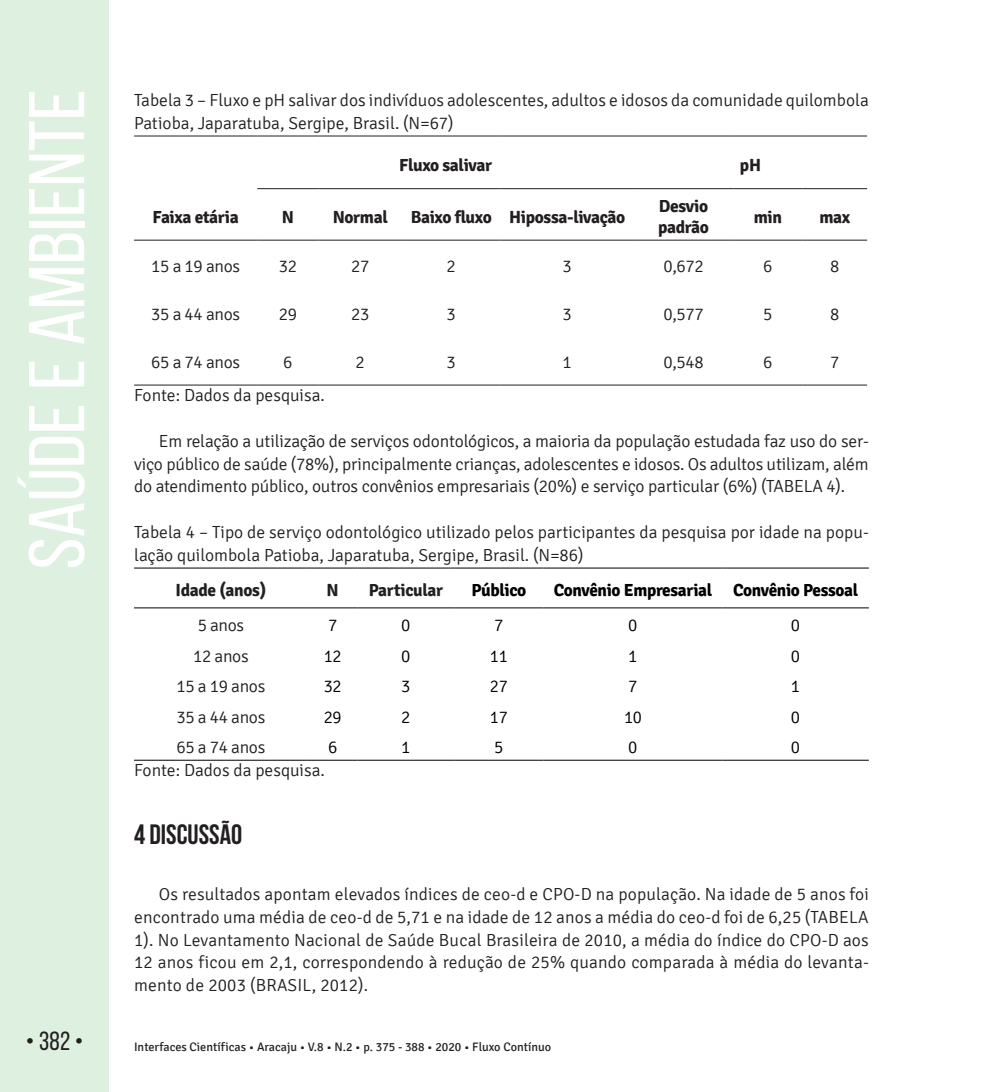
<style>
.page{position:relative;width:993px;height:1092px;background:#fff}
.page>*{position:absolute;margin:0;border:0;box-sizing:border-box;transform-origin:0 0}
.t1{font:78.75px "Bebas Neue";color:#fff;scale:1.09 1}
.Título_1{font:700 28px "Bebas Neue";color:#231f20}
.t2{font:26.25px "Bebas Neue";color:#231f20}
.TEXTO{font:300 17.5px/22.8px "Signika";color:#231f20}
.Texto_Tabela{font:300 17.5px "Signika";letter-spacing:-.02em;color:#231f20}
.Texto_Tabela-2{font:700 17.5px/21px "Signika";letter-spacing:-.02em;color:#231f20}
.Texto_Tabela-3{font:700 17.5px "Signika";letter-spacing:-.02em;color:#000}
.Texto_Tabela-4{font:300 17.5px "Signika";letter-spacing:-.02em;color:#000}
.t3{font:12.25px "Signika";color:#231f20}
</style>
<div class="page">
<div style="left:0;top:0;width:109px;height:1091px;background:#def1e0"></div>
<hr style="left:134px;top:135px;width:123px;height:1px;background:#231f20">
<hr style="left:257px;top:135px;width:61px;height:1px;background:#231f20">
<hr style="left:318px;top:135px;width:84px;height:1px;background:#231f20">
<hr style="left:402px;top:135px;width:98px;height:1px;background:#231f20">
<hr style="left:500px;top:135px;width:133px;height:1px;background:#231f20">
<hr style="left:633px;top:135px;width:100px;height:1px;background:#231f20">
<hr style="left:733px;top:135px;width:69px;height:1px;background:#231f20">
<hr style="left:802px;top:135px;width:64px;height:1px;background:#231f20">
<hr style="left:134px;top:240px;width:123px;height:1px;background:#231f20">
<hr style="left:257px;top:240px;width:61px;height:1px;background:#231f20">
<hr style="left:318px;top:240px;width:84px;height:1px;background:#231f20">
<hr style="left:402px;top:240px;width:98px;height:1px;background:#231f20">
<hr style="left:500px;top:240px;width:133px;height:1px;background:#231f20">
<hr style="left:633px;top:240px;width:100px;height:1px;background:#231f20">
<hr style="left:733px;top:240px;width:69px;height:1px;background:#231f20">
<hr style="left:802px;top:240px;width:64px;height:1px;background:#231f20">
<hr style="left:257px;top:188px;width:61px;height:1px;background:#231f20">
<hr style="left:318px;top:188px;width:84px;height:1px;background:#231f20">
<hr style="left:402px;top:188px;width:98px;height:1px;background:#231f20">
<hr style="left:500px;top:188px;width:133px;height:1px;background:#231f20">
<hr style="left:633px;top:188px;width:100px;height:1px;background:#231f20">
<hr style="left:733px;top:188px;width:69px;height:1px;background:#231f20">
<hr style="left:802px;top:188px;width:64px;height:1px;background:#231f20">
<hr style="left:134px;top:384px;width:123px;height:1px;background:#231f20">
<hr style="left:257px;top:384px;width:61px;height:1px;background:#231f20">
<hr style="left:318px;top:384px;width:84px;height:1px;background:#231f20">
<hr style="left:402px;top:384px;width:98px;height:1px;background:#231f20">
<hr style="left:500px;top:384px;width:133px;height:1px;background:#231f20">
<hr style="left:633px;top:384px;width:100px;height:1px;background:#231f20">
<hr style="left:733px;top:384px;width:69px;height:1px;background:#231f20">
<hr style="left:802px;top:384px;width:64px;height:1px;background:#231f20">
<hr style="left:134px;top:567px;width:174px;height:1px;background:#000">
<hr style="left:308px;top:567px;width:49px;height:1px;background:#000">
<hr style="left:357px;top:567px;width:97px;height:1px;background:#000">
<hr style="left:454px;top:567px;width:89px;height:1px;background:#000">
<hr style="left:543px;top:567px;width:179px;height:1px;background:#000">
<hr style="left:722px;top:567px;width:146px;height:1px;background:#000">
<hr style="left:134px;top:607px;width:174px;height:1px;background:#000">
<hr style="left:308px;top:607px;width:49px;height:1px;background:#000">
<hr style="left:357px;top:607px;width:97px;height:1px;background:#000">
<hr style="left:454px;top:607px;width:89px;height:1px;background:#000">
<hr style="left:543px;top:607px;width:179px;height:1px;background:#000">
<hr style="left:722px;top:607px;width:146px;height:1px;background:#000">
<hr style="left:134px;top:759px;width:174px;height:1px;background:#000">
<hr style="left:308px;top:759px;width:49px;height:1px;background:#000">
<hr style="left:357px;top:759px;width:97px;height:1px;background:#000">
<hr style="left:454px;top:759px;width:89px;height:1px;background:#000">
<hr style="left:543px;top:759px;width:179px;height:1px;background:#000">
<hr style="left:722px;top:759px;width:146px;height:1px;background:#000">
<h1 class="t1" style="left:14px;top:569px;width:442px;rotate:-90deg">Saúde e Ambiente</h1>
<p class="TEXTO" style="left:134px;top:89px;width:736px">Tabela 3 – Fluxo e pH salivar dos indivíduos adolescentes, adultos e idosos da comunidade quilombola<br>Patioba, Japaratuba, Sergipe, Brasil. (N=67)</p>
<p class="Texto_Tabela-2" style="left:399px;top:154px;width:94px">Fluxo salivar</p>
<p class="Texto_Tabela-2" style="left:739px;top:154px;width:23px">pH</p>
<p class="Texto_Tabela-2" style="left:153px;top:206px;width:87px">Faixa etária</p>
<p class="Texto_Tabela-2" style="left:282px;top:206px;width:14px">N</p>
<p class="Texto_Tabela-2" style="left:332px;top:206px;width:57px">Normal</p>
<p class="Texto_Tabela-2" style="left:410px;top:206px;width:83px">Baixo fluxo</p>
<p class="Texto_Tabela-2" style="left:509px;top:206px;width:117px">Hipossa-livação</p>
<p class="Texto_Tabela-2" style="left:658px;top:196px;width:52px">Desvio padrão</p>
<p class="Texto_Tabela-2" style="left:753px;top:206px;width:30px">min</p>
<p class="Texto_Tabela-2" style="left:819px;top:206px;width:32px">max</p>
<p class="Texto_Tabela" style="left:151px;top:257px;width:90px">15 a 19 anos</p>
<p class="Texto_Tabela" style="left:279px;top:257px;width:20px">32</p>
<p class="Texto_Tabela" style="left:351px;top:257px;width:20px">27</p>
<p class="Texto_Tabela" style="left:446px;top:257px;width:11px">2</p>
<p class="Texto_Tabela" style="left:562px;top:257px;width:11px">3</p>
<p class="Texto_Tabela" style="left:663px;top:257px;width:42px">0,672</p>
<p class="Texto_Tabela" style="left:763px;top:257px;width:11px">6</p>
<p class="Texto_Tabela" style="left:830px;top:257px;width:11px">8</p>
<p class="Texto_Tabela" style="left:151px;top:304px;width:90px">35 a 44 anos</p>
<p class="Texto_Tabela" style="left:279px;top:304px;width:20px">29</p>
<p class="Texto_Tabela" style="left:351px;top:304px;width:20px">23</p>
<p class="Texto_Tabela" style="left:446px;top:304px;width:11px">3</p>
<p class="Texto_Tabela" style="left:562px;top:304px;width:11px">3</p>
<p class="Texto_Tabela" style="left:663px;top:304px;width:42px">0,577</p>
<p class="Texto_Tabela" style="left:763px;top:304px;width:11px">5</p>
<p class="Texto_Tabela" style="left:830px;top:304px;width:11px">8</p>
<p class="Texto_Tabela" style="left:151px;top:353px;width:90px">65 a 74 anos</p>
<p class="Texto_Tabela" style="left:283px;top:353px;width:11px">6</p>
<p class="Texto_Tabela" style="left:355px;top:353px;width:11px">2</p>
<p class="Texto_Tabela" style="left:446px;top:353px;width:11px">3</p>
<p class="Texto_Tabela" style="left:562px;top:353px;width:11px">1</p>
<p class="Texto_Tabela" style="left:663px;top:353px;width:42px">0,548</p>
<p class="Texto_Tabela" style="left:763px;top:353px;width:11px">6</p>
<p class="Texto_Tabela" style="left:830px;top:353px;width:11px">7</p>
<p class="TEXTO" style="left:134px;top:384px;width:192px">Fonte: Dados da pesquisa.</p>
<p class="TEXTO" style="left:134px;top:430px;width:736px;text-align:justify;text-indent:25px">Em relação a utilização de serviços odontológicos, a maioria da população estudada faz uso do ser&shy;viço público de saúde (78%), principalmente crianças, adolescentes e idosos. Os adultos utilizam, além do atendimento público, outros convênios empresariais (20%) e serviço particular (6%) (TABELA 4).</p>
<p class="TEXTO" style="left:134px;top:521px;width:736px">Tabela 4 – Tipo de serviço odontológico utilizado pelos participantes da pesquisa por idade na popu&shy;lação quilombola Patioba, Japaratuba, Sergipe, Brasil. (N=86)</p>
<p class="Texto_Tabela-2" style="left:175px;top:580px;width:92px">Idade (anos)</p>
<p class="Texto_Tabela-2" style="left:326px;top:580px;width:14px">N</p>
<p class="Texto_Tabela-2" style="left:368px;top:580px;width:76px">Particular</p>
<p class="Texto_Tabela-3" style="left:471px;top:579px;width:57px">Público</p>
<p class="Texto_Tabela-3" style="left:553px;top:579px;width:160px">Convênio Empresarial</p>
<p class="Texto_Tabela-3" style="left:732px;top:579px;width:126px">Convênio Pessoal</p>
<p class="Texto_Tabela" style="left:198px;top:616px;width:48px">5 anos</p>
<p class="Texto_Tabela-4" style="left:328px;top:616px;width:11px">7</p>
<p class="Texto_Tabela-4" style="left:401px;top:616px;width:11px">0</p>
<p class="Texto_Tabela-4" style="left:494px;top:616px;width:11px">7</p>
<p class="Texto_Tabela-4" style="left:628px;top:616px;width:11px">0</p>
<p class="Texto_Tabela-4" style="left:790px;top:616px;width:11px">0</p>
<p class="Texto_Tabela" style="left:193px;top:646px;width:57px">12 anos</p>
<p class="Texto_Tabela-4" style="left:323px;top:646px;width:19px">12</p>
<p class="Texto_Tabela-4" style="left:401px;top:646px;width:11px">0</p>
<p class="Texto_Tabela-4" style="left:490px;top:646px;width:19px">11</p>
<p class="Texto_Tabela-4" style="left:628px;top:646px;width:11px">1</p>
<p class="Texto_Tabela-4" style="left:790px;top:646px;width:11px">0</p>
<p class="Texto_Tabela" style="left:176px;top:676px;width:90px">15 a 19 anos</p>
<p class="Texto_Tabela-4" style="left:323px;top:676px;width:19px">32</p>
<p class="Texto_Tabela-4" style="left:401px;top:676px;width:11px">3</p>
<p class="Texto_Tabela-4" style="left:490px;top:676px;width:19px">27</p>
<p class="Texto_Tabela-4" style="left:628px;top:676px;width:11px">7</p>
<p class="Texto_Tabela-4" style="left:790px;top:676px;width:11px">1</p>
<p class="Texto_Tabela" style="left:176px;top:707px;width:90px">35 a 44 anos</p>
<p class="Texto_Tabela-4" style="left:323px;top:707px;width:19px">29</p>
<p class="Texto_Tabela-4" style="left:401px;top:707px;width:11px">2</p>
<p class="Texto_Tabela-4" style="left:490px;top:707px;width:19px">17</p>
<p class="Texto_Tabela-4" style="left:623px;top:707px;width:19px">10</p>
<p class="Texto_Tabela-4" style="left:790px;top:707px;width:11px">0</p>
<p class="Texto_Tabela" style="left:176px;top:737px;width:90px">65 a 74 anos</p>
<p class="Texto_Tabela-4" style="left:328px;top:737px;width:11px">6</p>
<p class="Texto_Tabela-4" style="left:401px;top:737px;width:11px">1</p>
<p class="Texto_Tabela-4" style="left:494px;top:737px;width:11px">5</p>
<p class="Texto_Tabela-4" style="left:628px;top:737px;width:11px">0</p>
<p class="Texto_Tabela-4" style="left:790px;top:737px;width:11px">0</p>
<p class="TEXTO" style="left:134px;top:759px;width:192px">Fonte: Dados da pesquisa.</p>
<p class="Título_1" style="left:134px;top:818px;width:110px">4 DISCUSSÃO</p>
<p class="TEXTO" style="left:134px;top:883px;width:736px;text-align:justify;text-indent:25px">Os resultados apontam elevados índices de ceo-d e CPO-D na população. Na idade de 5 anos foi encontrado uma média de ceo-d de 5,71 e na idade de 12 anos a média do ceo-d foi de 6,25 (TABELA 1). No Levantamento Nacional de Saúde Bucal Brasileira de 2010, a média do índice do CPO-D aos 12 anos ficou em 2,1, correspondendo à redução de 25% quando comparada à média do levanta&shy;mento de 2003 (BRASIL, 2012).</p>
<h3 class="t2" style="left:26px;top:1026px;width:59px">• 382 •</h3>
<p class="t3" style="left:134px;top:1040px;width:418px">Interfaces Científicas • Aracaju • V.8 • N.2 • p. 375 - 388 • 2020 • Fluxo Contínuo</p>
</div>
